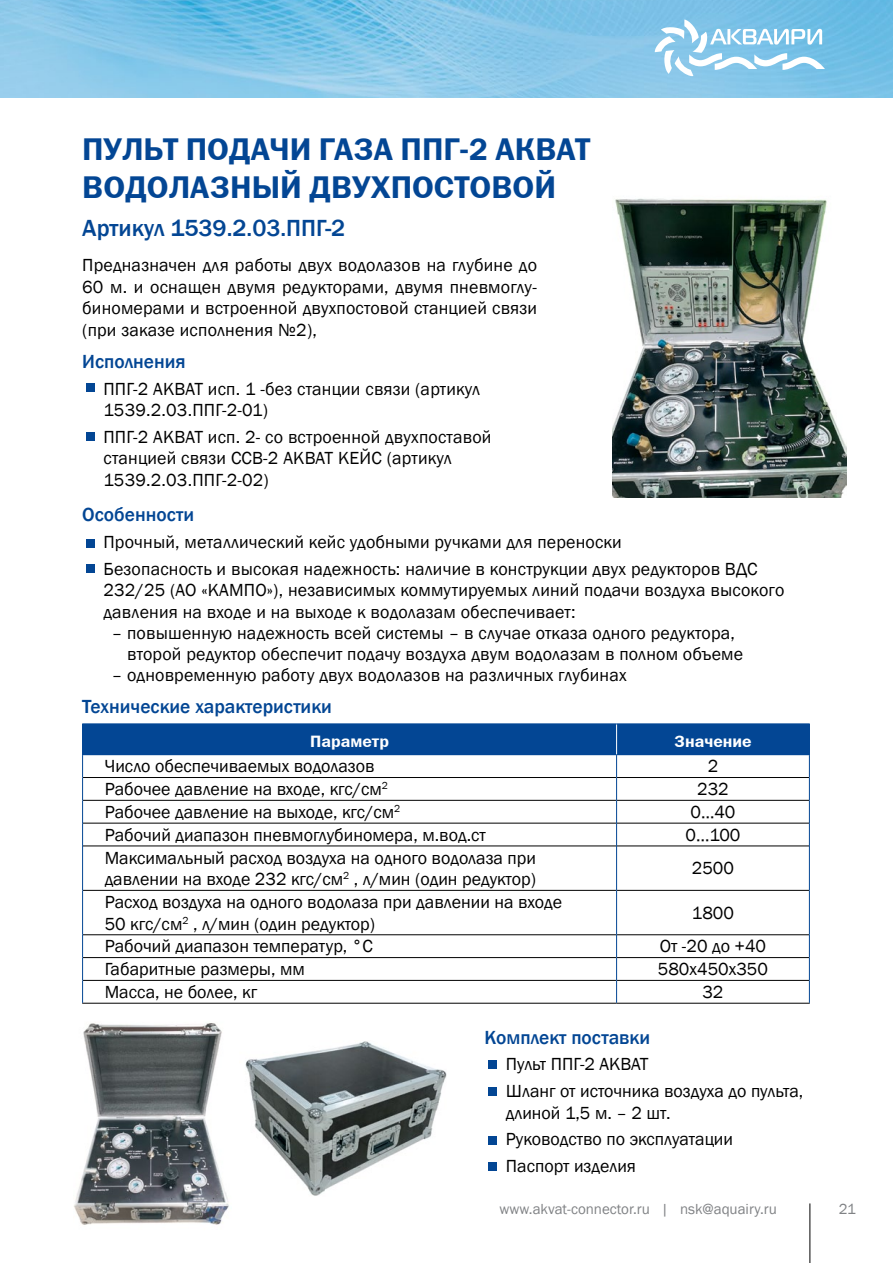
<style>
.page{position:relative;width:893px;height:1263px;background:#fff}
.page>*{position:absolute;margin:0;border:0;box-sizing:border-box;transform-origin:0 0}
.t1{font:31.5px/37.8px "Franklin Gothic Demi C";color:#034694}
.t2{font:500 24px "Franklin Gothic";color:#034694}
.t3{font:500 19.5px "Franklin Gothic";color:#034694}
.t4{font:18px/21.6px "Franklin Gothic";letter-spacing:.01em;color:#000}
.t5{font:16.5px "Franklin Gothic Demi C";color:#fff}
.t6{font:15px "Franklin Gothic";color:#808285}
</style>
<div class="page">
<img style="left:0;top:0;width:893px;height:98px">
<hr style="left:809px;top:1203px;width:1px;height:60px;background:#000">
<svg style="left:654px;top:20px;width:171px;height:56px"></svg>
<img style="left:74px;top:1023px;width:155px;height:202px">
<img style="left:612px;top:198px;width:235px;height:299px">
<img style="left:245px;top:1041px;width:202px;height:155px">
<div style="left:488px;top:1060px;width:9px;height:9px;background:#034694"></div>
<div style="left:488px;top:1087px;width:9px;height:8px;background:#034694"></div>
<div style="left:488px;top:1136px;width:9px;height:8px;background:#034694"></div>
<div style="left:488px;top:1162px;width:9px;height:9px;background:#034694"></div>
<div style="left:86px;top:384px;width:9px;height:8px;background:#034694"></div>
<div style="left:86px;top:539px;width:9px;height:9px;background:#034694"></div>
<div style="left:86px;top:564px;width:9px;height:9px;background:#034694"></div>
<div style="left:86px;top:432px;width:9px;height:9px;background:#034694"></div>
<div style="left:83px;top:724px;width:534px;height:31px;background:#034694"></div>
<div style="left:617px;top:724px;width:192px;height:31px;background:#034694"></div>
<hr style="left:83px;top:777px;width:533px;height:1px;background:#000">
<hr style="left:617px;top:777px;width:192px;height:1px;background:#000">
<hr style="left:83px;top:800px;width:533px;height:1px;background:#000">
<hr style="left:617px;top:800px;width:192px;height:1px;background:#000">
<hr style="left:83px;top:823px;width:533px;height:1px;background:#000">
<hr style="left:617px;top:823px;width:192px;height:1px;background:#000">
<hr style="left:83px;top:845px;width:533px;height:1px;background:#000">
<hr style="left:617px;top:845px;width:192px;height:1px;background:#000">
<hr style="left:83px;top:890px;width:533px;height:1px;background:#000">
<hr style="left:617px;top:890px;width:192px;height:1px;background:#000">
<hr style="left:83px;top:934px;width:533px;height:1px;background:#000">
<hr style="left:617px;top:934px;width:192px;height:1px;background:#000">
<hr style="left:83px;top:957px;width:533px;height:1px;background:#000">
<hr style="left:617px;top:957px;width:192px;height:1px;background:#000">
<hr style="left:83px;top:980px;width:533px;height:1px;background:#000">
<hr style="left:617px;top:980px;width:192px;height:1px;background:#000">
<hr style="left:82px;top:1003px;width:535px;height:1px;background:#000">
<hr style="left:617px;top:1003px;width:193px;height:1px;background:#000">
<hr style="left:82px;top:754px;width:535px;height:1px;background:#034694">
<hr style="left:617px;top:754px;width:193px;height:1px;background:#034694">
<svg style="left:82px;top:755px;width:1px;height:91px"></svg>
<svg style="left:616px;top:755px;width:1px;height:91px"></svg>
<svg style="left:809px;top:755px;width:1px;height:91px"></svg>
<hr style="left:82px;top:846px;width:1px;height:44px;background:#034694">
<hr style="left:616px;top:846px;width:1px;height:44px;background:#034694">
<hr style="left:809px;top:846px;width:1px;height:44px;background:#034694">
<hr style="left:82px;top:890px;width:1px;height:45px;background:#034694">
<hr style="left:616px;top:890px;width:1px;height:45px;background:#034694">
<hr style="left:809px;top:890px;width:1px;height:45px;background:#034694">
<svg style="left:82px;top:935px;width:1px;height:68px"></svg>
<svg style="left:616px;top:935px;width:1px;height:68px"></svg>
<svg style="left:809px;top:935px;width:1px;height:68px"></svg>
<hr style="left:616px;top:724px;width:1px;height:30px;background:#fff">
<hr style="left:809px;top:724px;width:1px;height:30px;background:#034694">
<hr style="left:82px;top:724px;width:1px;height:30px;background:#034694">
<hr style="left:82px;top:723px;width:535px;height:1px;background:#034694">
<hr style="left:617px;top:723px;width:193px;height:1px;background:#034694">
<p class="t1" style="left:82px;top:130px;width:510px">ПУЛЬТ ПОДАЧИ ГАЗА ППГ-2 АКВАТ<br>ВОДОЛАЗНЫЙ ДВУХПОСТОВОЙ</p>
<p class="t2" style="left:82px;top:213px;width:265px">Артикул 1539.2.03.ППГ-2</p>
<p class="t4" style="left:82px;top:255px;width:456px;text-align:justify">Предназначен для работы двух водолазов на глубине до 60 м. и оснащен двумя редукторами, двумя пневмоглу&shy;биномерами и встроенной двухпостовой станцией связи (при заказе исполнения №2),</p>
<p class="t3" style="left:82px;top:349px;width:105px">Исполнения</p>
<p class="t4" style="left:103px;top:378px;width:378px">ППГ-2 АКВАТ исп. 1 -без станции связи (артикул<br>1539.2.03.ППГ-2-01)</p>
<p class="t4" style="left:103px;top:426px;width:390px">ППГ-2 АКВАТ исп. 2- со встроенной двухпоставой станцией связи ССВ-2 АКВАТ КЕЙС (артикул<br>1539.2.03.ППГ-2-02)</p>
<p class="t3" style="left:82px;top:503px;width:113px">Особенности</p>
<p class="t4" style="left:103px;top:532px;width:520px">Прочный, металлический кейс удобными ручками для переноски</p>
<p class="t4" style="left:103px;top:558px;width:682px">Безопасность и высокая надежность: наличие в конструкции двух редукторов ВДС<br>232/25 (АО «КАМПО»), независимых коммутируемых линий подачи воздуха высокого давления на входе и на выходе к водолазам обеспечивает:</p>
<p class="t4" style="left:127px;top:623px;width:617px;line-height:21px;text-indent:-15px">– повышенную надежность всей системы – в случае отказа одного редуктора, второй редуктор обеспечит подачу воздуха двум водолазам в полном объеме</p>
<p class="t4" style="left:112px;top:665px;width:516px">– одновременную работу двух водолазов на различных глубинах</p>
<p class="t3" style="left:82px;top:695px;width:251px">Технические характеристики</p>
<p class="t5" style="left:310px;top:732px;width:80px">Параметр</p>
<p class="t5" style="left:674px;top:732px;width:79px">Значение</p>
<p class="t4" style="left:105px;top:756px;width:271px">Число обеспечиваемых водолазов</p>
<p class="t4" style="left:708px;top:756px;width:12px">2</p>
<p class="t4" style="left:105px;top:779px;width:285px">Рабочее давление на входе, кгс/см<sup>2</sup></p>
<p class="t4" style="left:697px;top:779px;width:33px">232</p>
<p class="t4" style="left:105px;top:802px;width:297px">Рабочее давление на выходе, кгс/см<sup>2</sup></p>
<p class="t4" style="left:690px;top:802px;width:47px">0…40</p>
<p class="t4" style="left:105px;top:824px;width:383px">Рабочий диапазон пневмоглубиномера, м.вод.ст</p>
<p class="t4" style="left:685px;top:824px;width:57px">0…100</p>
<p class="t4" style="left:105px;top:847px;width:433px">Максимальный расход воздуха на одного водолаза при давлении на входе 232 кгс/см<sup>2</sup> , л/мин (один редуктор)</p>
<p class="t4" style="left:692px;top:858px;width:44px">2500</p>
<p class="t4" style="left:105px;top:892px;width:459px">Расход воздуха на одного водолаза при давлении на входе<br>50 кгс/см<sup>2</sup> , л/мин (один редуктор)</p>
<p class="t4" style="left:692px;top:902px;width:44px">1800</p>
<p class="t4" style="left:105px;top:936px;width:270px">Рабочий диапазон температур, °С</p>
<p class="t4" style="left:660px;top:936px;width:108px">От -20 до +40</p>
<p class="t4" style="left:105px;top:959px;width:202px">Габаритные размеры, мм</p>
<p class="t4" style="left:658px;top:959px;width:112px">580х450х350</p>
<p class="t4" style="left:105px;top:982px;width:154px">Масса, не более, кг</p>
<p class="t4" style="left:702px;top:982px;width:23px">32</p>
<p class="t3" style="left:485px;top:1025px;width:167px">Комплект поставки</p>
<p class="t4" style="left:506px;top:1054px;width:144px">Пульт ППГ-2 АКВАТ</p>
<p class="t4" style="left:506px;top:1081px;width:299px">Шланг от источника воздуха до пульта, длиной 1,5 м. – 2 шт.</p>
<p class="t4" style="left:506px;top:1129px;width:229px">Руководство по эксплуатации</p>
<p class="t4" style="left:506px;top:1156px;width:132px">Паспорт изделия</p>
<p class="t6" style="left:500px;top:1199px;width:279px">www.akvat-connector.ru | nsk@aquairy.ru</p>
<p class="t6" style="left:839px;top:1199px;width:19px">21</p>
</div>
